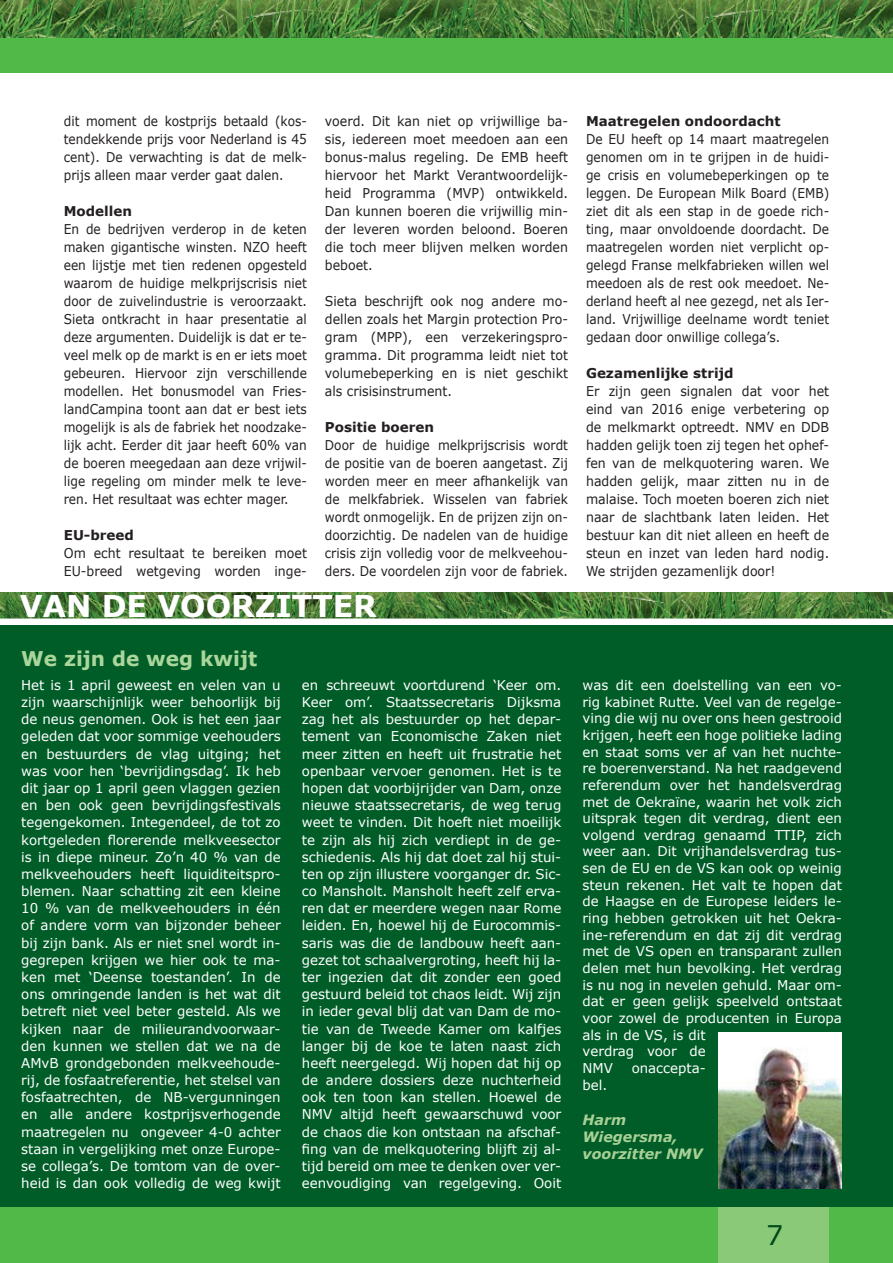
<style>
.page{position:relative;width:893px;height:1263px;background:#fff}
.page>*{position:absolute;margin:0;border:0;box-sizing:border-box;transform-origin:0 0}
.t1{font:700 30px "Verdana";color:#fff}
.t2{font:27px "Verdana";color:#004a1a}
.t3{font:700 20.25px "Verdana";color:#abd69b}
.t4{font:italic 700 14.25px/17.2px "Verdana";color:#a9d095}
.t5{font:13.5px/17.2px "Verdana";color:#fff;text-align:justify}
.t6{font:13.5px/18px "Verdana";color:#231f20;text-align:justify;scale:.9 1}
.t7{font:13.5px/18px "Verdana";color:#231f20;text-align:justify;scale:.93 1}
.t8{font:700 13.5px "Verdana";color:#231f20}
</style>
<div class="page">
<div style="left:0;top:626px;width:893px;height:616px;background:#005d28"></div>
<img style="left:0;top:593px;width:893px;height:25px">
<svg style="left:0;top:618px;width:893px;height:1px"></svg>
<img style="left:719px;top:1033px;width:123px;height:155px">
<img style="left:0;top:0;width:893px;height:38px">
<div style="left:0;top:38px;width:893px;height:34px;background:#51b948"></div>
<div style="left:0;top:1207px;width:893px;height:56px;background:#51b948"></div>
<div style="left:719px;top:1207px;width:110px;height:56px;background:#8ac978"></div>
<p class="t6" style="left:64px;top:112px;width:272px">dit moment de kostprijs betaald (kos&shy;tendekkende prijs voor Nederland is 45 cent). De verwachting is dat de melk&shy;prijs alleen maar verder gaat dalen.</p>
<p class="t8" style="left:64px;top:203px;width:70px">Modellen</p>
<p class="t6" style="left:64px;top:220px;width:272px">En de bedrijven verderop in de keten maken gigantische winsten. NZO heeft een lijstje met tien redenen opgesteld waarom de huidige melkprijscrisis niet door de zuivelindustrie is veroorzaakt.<br>Sieta ontkracht in haar presentatie al deze argumenten. Duidelijk is dat er te&shy;veel melk op de markt is en er iets moet gebeuren. Hiervoor zijn verschillende modellen. Het bonusmodel van Fries&shy;landCampina toont aan dat er best iets mogelijk is als de fabriek het noodzake&shy;lijk acht. Eerder dit jaar heeft 60% van de boeren meegedaan aan deze vrijwil&shy;lige regeling om minder melk te leve&shy;ren. Het resultaat was echter mager.</p>
<p class="t8" style="left:64px;top:527px;width:72px">EU-breed</p>
<p class="t7" style="left:64px;top:544px;width:263px">Om echt resultaat te bereiken moet<br>EU-breed wetgeving worden inge-</p>
<p class="t7" style="left:325px;top:112px;width:263px">voerd. Dit kan niet op vrijwillige ba&shy;sis, iedereen moet meedoen aan een bonus-malus regeling. De EMB heeft hiervoor het Markt Verantwoordelijk&shy;heid Programma (MVP) ontwikkeld.<br>Dan kunnen boeren die vrijwillig min&shy;der leveren worden beloond. Boeren die toch meer blijven melken worden beboet.</p>
<p class="t7" style="left:325px;top:292px;width:263px">Sieta beschrijft ook nog andere mo&shy;dellen zoals het Margin protection Pro&shy;gram (MPP), een verzekeringspro&shy;gramma. Dit programma leidt niet tot volumebeperking en is niet geschikt als crisisinstrument.</p>
<p class="t8" style="left:325px;top:419px;width:111px">Positie boeren</p>
<p class="t6" style="left:325px;top:436px;width:272px">Door de huidige melkprijscrisis wordt de positie van de boeren aangetast. Zij worden meer en meer afhankelijk van de melkfabriek. Wisselen van fabriek wordt onmogelijk. En de prijzen zijn on&shy;doorzichtig. De nadelen van de huidige crisis zijn volledig voor de melkveehou&shy;ders. De voordelen zijn voor de fabriek.</p>
<h1 class="t1" style="left:20px;top:587px;width:358px">VAN DE VOORZITTER</h1>
<h3 class="t3" style="left:21px;top:646px;width:237px">We zijn de weg kwijt</h3>
<p class="t5" style="left:21px;top:676px;width:261px">Het is 1 april geweest en velen van u zijn waarschijnlijk weer behoorlijk bij de neus genomen. Ook is het een jaar geleden dat voor sommige veehouders en bestuurders de vlag uitging; het was voor hen ‘bevrijdingsdag’. Ik heb dit jaar op 1 april geen vlaggen gezien en ben ook geen bevrijdingsfestivals tegengekomen. Integendeel, de tot zo kortgeleden florerende melkveesector is in diepe mineur. Zo’n 40 % van de melkveehouders heeft liquiditeitspro&shy;blemen. Naar schatting zit een kleine 10 % van de melkveehouders in één of andere vorm van bijzonder beheer bij zijn bank. Als er niet snel wordt in&shy;gegrepen krijgen we hier ook te ma&shy;ken met ‘Deense toestanden’. In de ons omringende landen is het wat dit betreft niet veel beter gesteld. Als we kijken naar de milieurandvoorwaar&shy;den kunnen we stellen dat we na de AMvB grondgebonden melkveehoude&shy;rij, de fosfaatreferentie, het stelsel van fosfaatrechten, de NB-vergunningen en alle andere kostprijsverhogende maatregelen nu ongeveer 4-0 achter staan in vergelijking met onze Europe&shy;se collega’s. De tomtom van de over&shy;heid is dan ook volledig de weg kwijt</p>
<p class="t5" style="left:302px;top:676px;width:261px">en schreeuwt voortdurend ‘Keer om.<br>Keer om’. Staatssecretaris Dijksma zag het als bestuurder op het depar&shy;tement van Economische Zaken niet meer zitten en heeft uit frustratie het openbaar vervoer genomen. Het is te hopen dat voorbijrijder van Dam, onze nieuwe staatssecretaris, de weg terug weet te vinden. Dit hoeft niet moeilijk te zijn als hij zich verdiept in de ge&shy;schiedenis. Als hij dat doet zal hij stui&shy;ten op zijn illustere voorganger dr. Sic&shy;co Mansholt. Mansholt heeft zelf erva&shy;ren dat er meerdere wegen naar Rome leiden. En, hoewel hij de Eurocommis&shy;saris was die de landbouw heeft aan&shy;gezet tot schaalvergroting, heeft hij la&shy;ter ingezien dat dit zonder een goed gestuurd beleid tot chaos leidt. Wij zijn in ieder geval blij dat van Dam de mo&shy;tie van de Tweede Kamer om kalfjes langer bij de koe te laten naast zich heeft neergelegd. Wij hopen dat hij op de andere dossiers deze nuchterheid ook ten toon kan stellen. Hoewel de NMV altijd heeft gewaarschuwd voor de chaos die kon ontstaan na afschaf&shy;fing van de melkquotering blijft zij al&shy;tijd bereid om mee te denken over ver&shy;eenvoudiging van regelgeving. Ooit</p>
<p class="t8" style="left:586px;top:113px;width:196px">Maatregelen ondoordacht</p>
<p class="t6" style="left:586px;top:130px;width:272px">De EU heeft op 14 maart maatregelen genomen om in te grijpen in de huidi&shy;ge crisis en volumebeperkingen op te leggen. De European Milk Board (EMB) ziet dit als een stap in de goede rich&shy;ting, maar onvoldoende doordacht. De maatregelen worden niet verplicht op&shy;gelegd Franse melkfabrieken willen wel meedoen als de rest ook meedoet. Ne&shy;derland heeft al nee gezegd, net als Ier&shy;land. Vrijwillige deelname wordt teniet gedaan door onwillige collega’s.</p>
<p class="t8" style="left:586px;top:365px;width:149px">Gezamenlijke strijd</p>
<p class="t7" style="left:586px;top:382px;width:263px">Er zijn geen signalen dat voor het eind van 2016 enige verbetering op de melkmarkt optreedt. NMV en DDB hadden gelijk toen zij tegen het ophef&shy;fen van de melkquotering waren. We hadden gelijk, maar zitten nu in de malaise. Toch moeten boeren zich niet naar de slachtbank laten leiden. Het bestuur kan dit niet alleen en heeft de steun en inzet van leden hard nodig.<br>We strijden gezamenlijk door!</p>
<p class="t5" style="left:583px;top:676px;width:261px;line-height:16.6px;text-align:left">was dit een doelstelling van een vo&shy;rig kabinet Rutte. Veel van de regelge&shy;ving die wij nu over ons heen gestrooid krijgen, heeft een hoge politieke lading en staat soms ver af van het nuchte&shy;re boerenverstand. Na het raadgevend referendum over het handelsverdrag met de Oekraïne, waarin het volk zich uitsprak tegen dit verdrag, dient een volgend verdrag genaamd TTIP, zich weer aan. Dit vrijhandelsverdrag tus&shy;sen de EU en de VS kan ook op weinig steun rekenen. Het valt te hopen dat de Haagse en de Europese leiders le&shy;ring hebben getrokken uit het Oekra&shy;ï ne-referendum en dat zij dit verdrag met de VS open en transparant zullen delen met hun bevolking. Het verdrag is nu nog in nevelen gehuld. Maar om&shy;dat er geen gelijk speelveld ontstaat voor zowel de producenten in Europa als in de VS, is dit<br>verdrag voor de<br>NMV</p>
<p class="t5" style="left:632px;top:1059px;width:76px">onaccepta-</p>
<p class="t5" style="left:583px;top:1076px;width:26px">bel.</p>
<p class="t4" style="left:583px;top:1110px;width:122px">Harm<br>Wiegersma, voorzitter NMV</p>
<h2 class="t2" style="left:766px;top:1218px;width:19px">7</h2>
</div>
